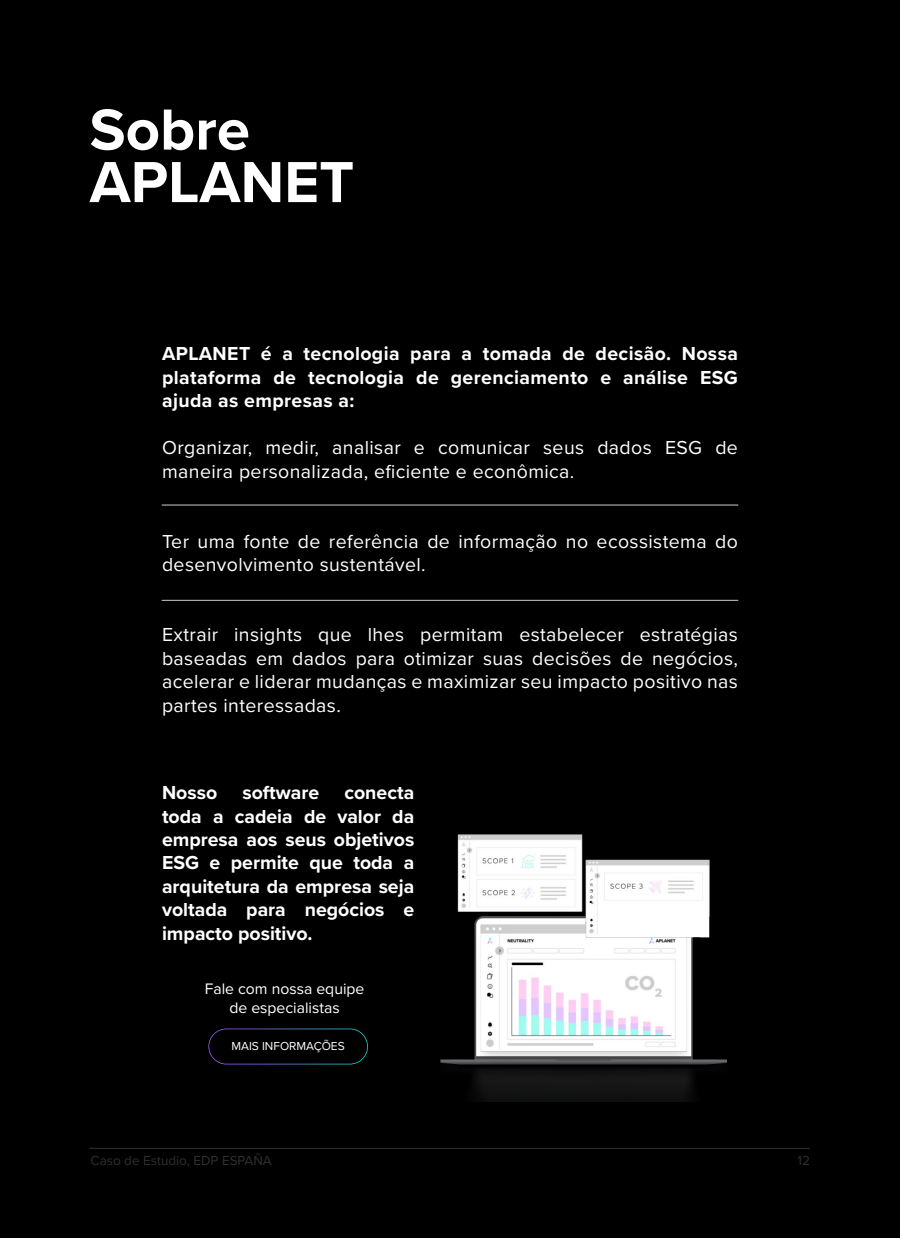
<style>
.page{position:relative;width:900px;height:1238px;background:#000}
.page>*{position:absolute;margin:0;border:0;box-sizing:border-box;transform-origin:0 0}
.t1{font:700 60px/52.5px "Proxima Nova";color:#fff}
.t2{font:19.5px/23.4px "Proxima Nova";letter-spacing:.02em;color:#fff}
.t3{font:700 19.5px/23.4px "Proxima Nova";color:#fff;text-align:justify}
.t4{font:15.75px/18.9px "Proxima Nova";color:#fff;text-align:center}
.t5{font:13.5px "Proxima Nova";color:#303030}
.t6{font:12px "Proxima Nova";color:#fff}
</style>
<div class="page">
<hr style="left:89px;top:1148px;width:720px;height:1px;background:#303030">
<hr style="left:162px;top:504px;width:576px;height:1px;background:#cecece">
<hr style="left:162px;top:600px;width:576px;height:1px;background:#cecece">
<img style="left:351px;top:834px;width:376px;height:268px">
<svg style="left:208px;top:1028px;width:160px;height:36px"></svg>
<h1 class="t1" style="left:90px;top:102px;width:266px">Sobre<br>APLANET</h1>
<p class="t3" style="left:162px;top:342px;width:577px">APLANET é a tecnologia para a tomada de decisão. Nossa plataforma de tecnologia de gerenciamento e análise ESG ajuda as empresas a:</p>
<p class="t2" style="left:162px;top:435px;width:577px">Organizar, medir, analisar e comunicar seus dados ESG de maneira personalizada, eficiente e econômica.</p>
<p class="t2" style="left:162px;top:528px;width:577px">Ter uma fonte de referência de informação no ecossistema do desenvolvimento sustentável.</p>
<p class="t2" style="left:162px;top:622px;width:577px;text-align:justify">Extrair insights que lhes permitam estabelecer estratégias baseadas em dados para otimizar suas decisões de negócios, acelerar e liderar mudanças e maximizar seu impacto positivo nas partes interessadas.</p>
<p class="t3" style="left:162px;top:780px;width:57px">Nosso</p>
<p class="t3" style="left:242px;top:780px;width:78px">software</p>
<p class="t3" style="left:162px;top:780px;width:254px;text-indent:182px">conecta toda a cadeia de valor da empresa aos seus objetivos ESG e permite que toda a arquitetura da empresa seja voltada para negócios e impacto positivo.</p>
<p class="t4" style="left:205px;top:978px;width:161px">Fale com nossa equipe de especialistas</p>
<p class="t6" style="left:231px;top:1037px;width:115px">MAIS INFORMAÇÕES</p>
<p class="t5" style="left:91px;top:1150px;width:183px">Caso de Estudio, EDP ESPAÑA</p>
<p class="t5" style="left:797px;top:1150px;width:14px">12</p>
</div>
